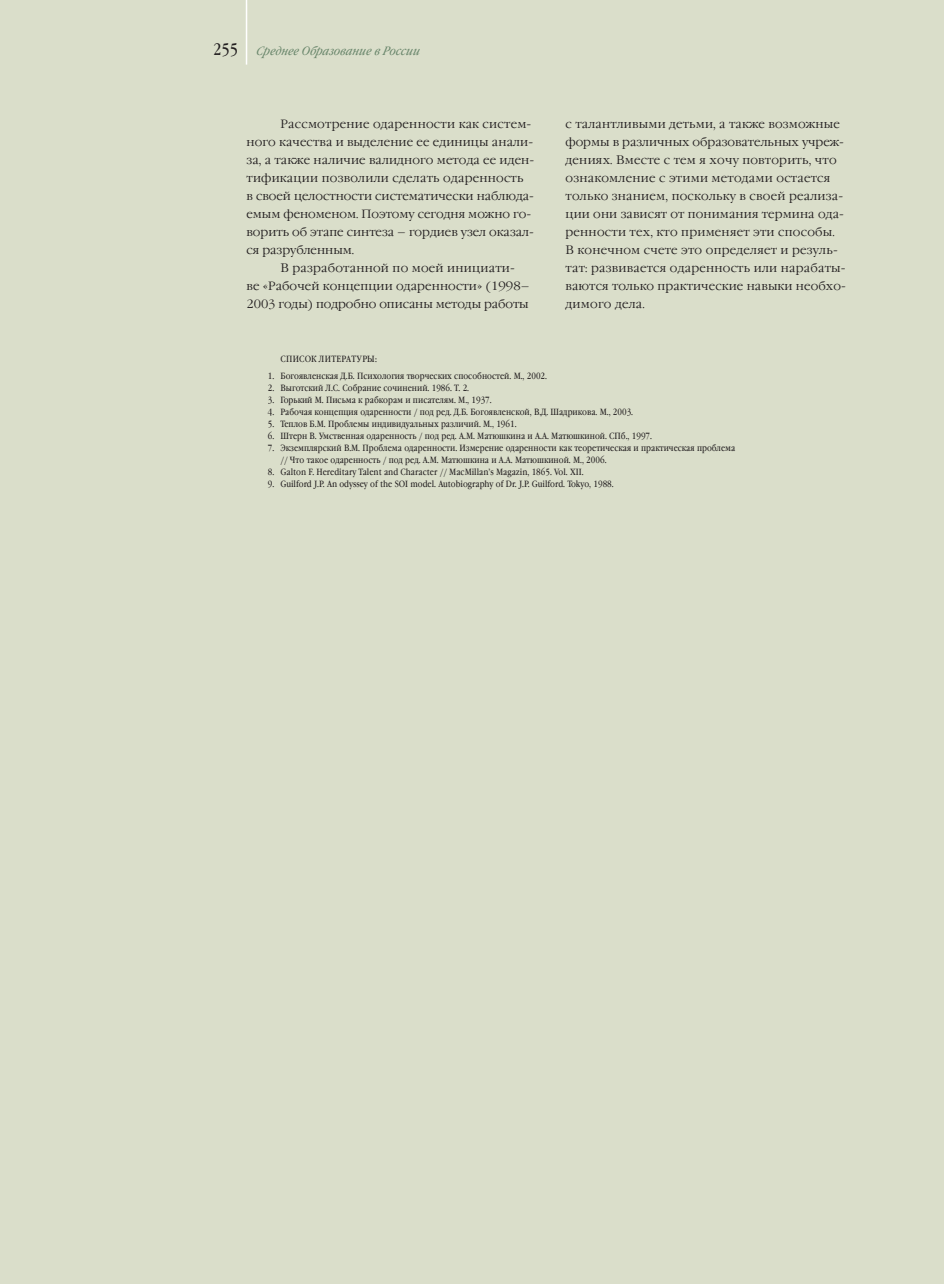
<style>
.page{position:relative;width:944px;height:1284px;background:#fff}
.page>*{position:absolute;margin:0;border:0;box-sizing:border-box;transform-origin:0 0}
.t1{font:300 12px/18px "Garamond C";letter-spacing:.01em;color:#231f20}
.t2{font:italic 12px "Garamond Book Narrow C";letter-spacing:.01em;color:#69866b}
.t3{font:9px/12px "Garamond Book Narrow C";color:#231f20}
.s1{font-style:normal;font-size:16.5px;color:#231f20}
</style>
<div class="page">
<div style="left:0;top:0;width:943px;height:1284px;background:#dadeca"></div>
<hr style="left:246px;top:0;width:1px;height:65px;background:#fff">
<p class="t2" style="left:213px;top:44px;width:210px"><span class="s1">2 5 5</span> Среднее Образование в России</p>
<p class="t1" style="left:280px;top:116px;width:252px">Рассмотрение одаренности как систем-</p>
<p class="t1" style="left:246px;top:134px;width:288px">ного качества и выделение ее единицы анали-</p>
<p class="t1" style="left:246px;top:152px;width:289px">за, а также наличие валидного метода ее иден-</p>
<p class="t1" style="left:246px;top:170px;width:278px">тификации позволили сделать одаренность</p>
<p class="t1" style="left:246px;top:188px;width:289px">в своей целостности систематически наблюда-</p>
<p class="t1" style="left:246px;top:206px;width:286px">емым феноменом. Поэтому сегодня можно го-</p>
<p class="t1" style="left:246px;top:224px;width:289px">ворить об этапе синтеза – гордиев узел оказал-</p>
<p class="t1" style="left:246px;top:242px;width:109px">ся разрубленным.</p>
<p class="t1" style="left:280px;top:260px;width:236px">В разработанной по моей инициати-</p>
<p class="t1" style="left:246px;top:278px;width:284px">ве «Рабочей концепции одаренности» (1998–</p>
<p class="t1" style="left:246px;top:296px;width:284px">2003 годы) подробно описаны методы работы</p>
<p class="t1" style="left:565px;top:116px;width:282px">с талантливыми детьми, а также возможные формы в различных образовательных учреж&shy;дениях. Вместе с тем я хочу повторить, что ознакомление с этими методами остается только знанием, поскольку в своей реализа&shy;ции они зависят от понимания термина ода&shy;ренности тех, кто применяет эти способы.<br>В конечном счете это определяет и резуль&shy;тат: развивается одаренность или нарабаты&shy;ваются только практические навыки необхо&shy;димого дела.</p>
<p class="t3" style="left:280px;top:354px;width:20px">Список</p>
<p class="t3" style="left:319px;top:354px;width:60px">литературы:</p>
<p class="t3" style="left:268px;top:370px;width:281px">1. Богоявленская Д.Б. Психология творческих способностей. М., 2002.</p>
<p class="t3" style="left:268px;top:382px;width:203px">2. Выготский Л.С. Собрание сочинений. 1986. Т. 2.</p>
<p class="t3" style="left:268px;top:394px;width:225px">3. Горький М. Письма к рабкорам и писателям. М., 1937.</p>
<p class="t3" style="left:268px;top:406px;width:367px">4. Рабочая концепция одаренности / под ред. Д.Б. Богоявленской, В.Д. Шадрикова. М., 2003.</p>
<p class="t3" style="left:268px;top:418px;width:250px">5. Теплов Б.М. Проблемы индивидуальных различий. М., 1961.</p>
<p class="t3" style="left:268px;top:430px;width:386px">6. Штерн В. Умственная одаренность / под ред. А.М. Матюшкина и А.А. Матюшкиной. СПб., 1997.</p>
<p class="t3" style="left:280px;top:442px;width:456px;text-indent:-13px">7. Экземплярский В.М. Проблема одаренности. Измерение одаренности как теоретическая и практическая проблема // Что такое одаренность / под ред. А.М. Матюшкина и А.А. Матюшкиной. М., 2006.</p>
<p class="t3" style="left:268px;top:466px;width:317px">8. Galton F. Hereditary Talent and Character // MacMillan’s Magazin, 1865. Vol. XII.</p>
<p class="t3" style="left:268px;top:478px;width:347px">9. Guilford J.P. An odyssey of the SOI model. Autobiography of Dr. J.P. Guilford. Tokyo, 1988.</p>
</div>
